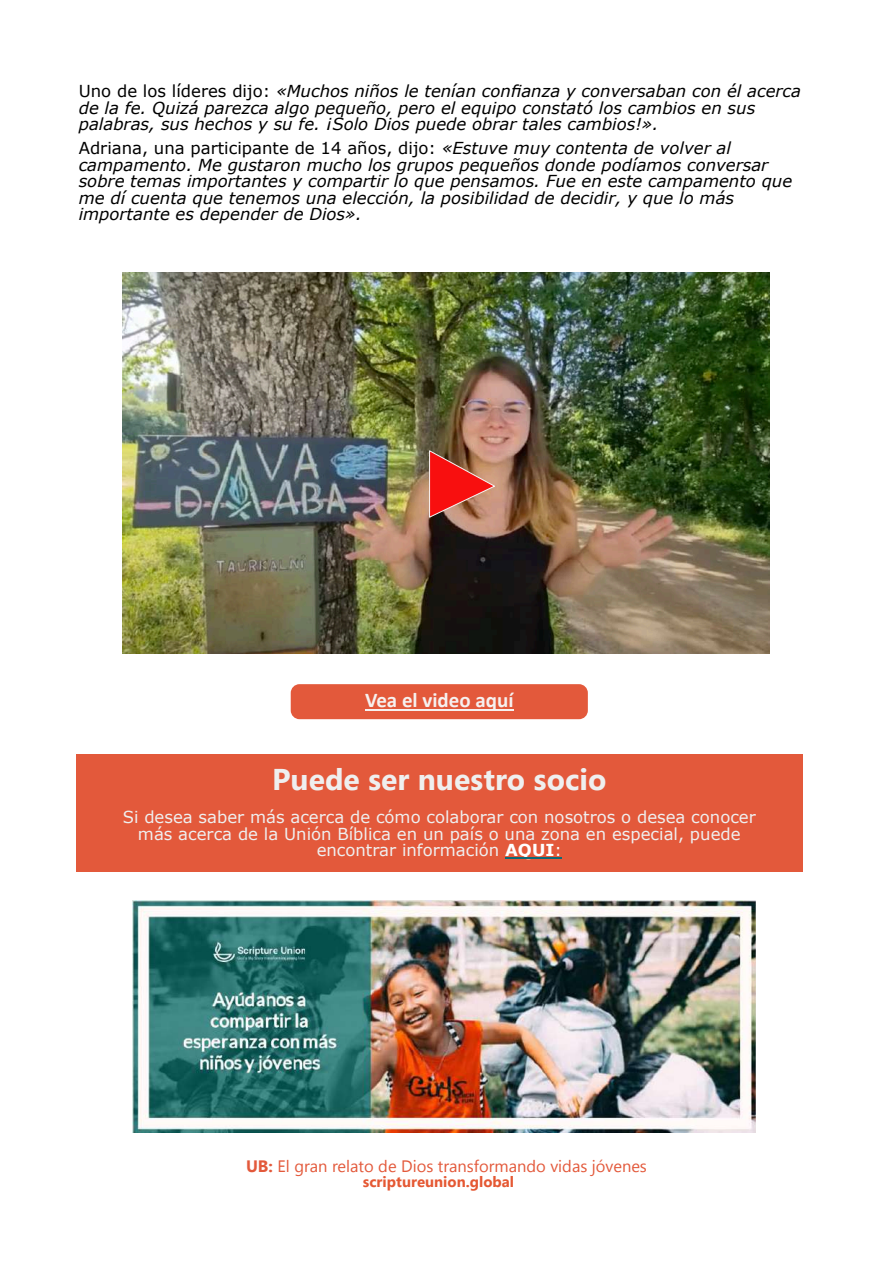
<style>
.page{position:relative;width:893px;height:1263px;background:#fff}
.page>*{position:absolute;margin:0;border:0;box-sizing:border-box;transform-origin:0 0}
.t1{font:700 30px "Segoe UI";color:#efefef}
.t2{font:700 21px "Calibri";color:#f6f1f0}
.t3{font:italic 16.5px/16.5px "Verdana";color:#000}
.t4{font:16.5px/16.5px "Verdana";color:#efefef;text-align:center}
.t5{font:16.5px "Segoe UI";color:#e3593b}
.t6{font:700 15px "Segoe UI";color:#e55833}
.s1{font-style:normal}
.s2{font-weight:700;color:#fff}
.s3{color:#fff}
.s4{font-weight:700}
</style>
<div class="page">
<div style="left:76px;top:754px;width:726px;height:117px;background:#e3593b"></div>
<hr style="left:505px;top:858px;width:49px;height:1px;background:#0d6976">
<img style="left:123px;top:272px;width:647px;height:381px">
<svg style="left:429px;top:450px;width:67px;height:68px;background:#cf4f41"></svg>
<img style="left:132px;top:900px;width:623px;height:233px">
<div style="left:291px;top:684px;width:297px;height:35px;background:#e3593b;border-radius:9px"></div>
<hr style="left:365px;top:709px;width:149px;height:2px;background:#f6f1f0">
<p class="t3" style="left:79px;top:84px;width:724px"><span class="s1">Uno de los líderes dĳo:</span> «Muchos niños le tenían confianza y conversaban con él acerca de la fe. Quizá parezca algo pequeño, pero el equipo constató los cambios en sus palabras, sus hechos y su fe. ¡Solo Dios puede obrar tales cambios!».</p>
<p class="t3" style="left:79px;top:141px;width:715px"><span class="s1">Adriana, una participante de 14 años, dĳo:</span> «Estuve muy contenta de volver al campamento. Me gustaron mucho los grupos pequeños donde podíamos conversar sobre temas importantes y compartir lo que pensamos. Fue en este campamento que me dí cuenta que tenemos una elección, la posibilidad de decidir, y que lo más importante es depender de Dios».</p>
<p class="t2" style="left:365px;top:691px;width:150px">Vea el video aquí</p>
<h1 class="t1" style="left:272px;top:768px;width:336px">Puede ser nuestro socio</h1>
<p class="t4" style="left:123px;top:810px;width:635px">Si desea saber más acerca de cómo colaborar con nosotros o desea conocer más acerca de la Unión Bíblica en un país o una zona en especial, puede encontrar información <span class="s2">AQUI</span><span class="s3">:</span></p>
<p class="t5" style="left:246px;top:1160px;width:402px"><span class="s4">UB:</span> El gran relato de Dios transformando vidas jóvenes</p>
<p class="t6" style="left:363px;top:1176px;width:153px">scriptureunion.global</p>
</div>
